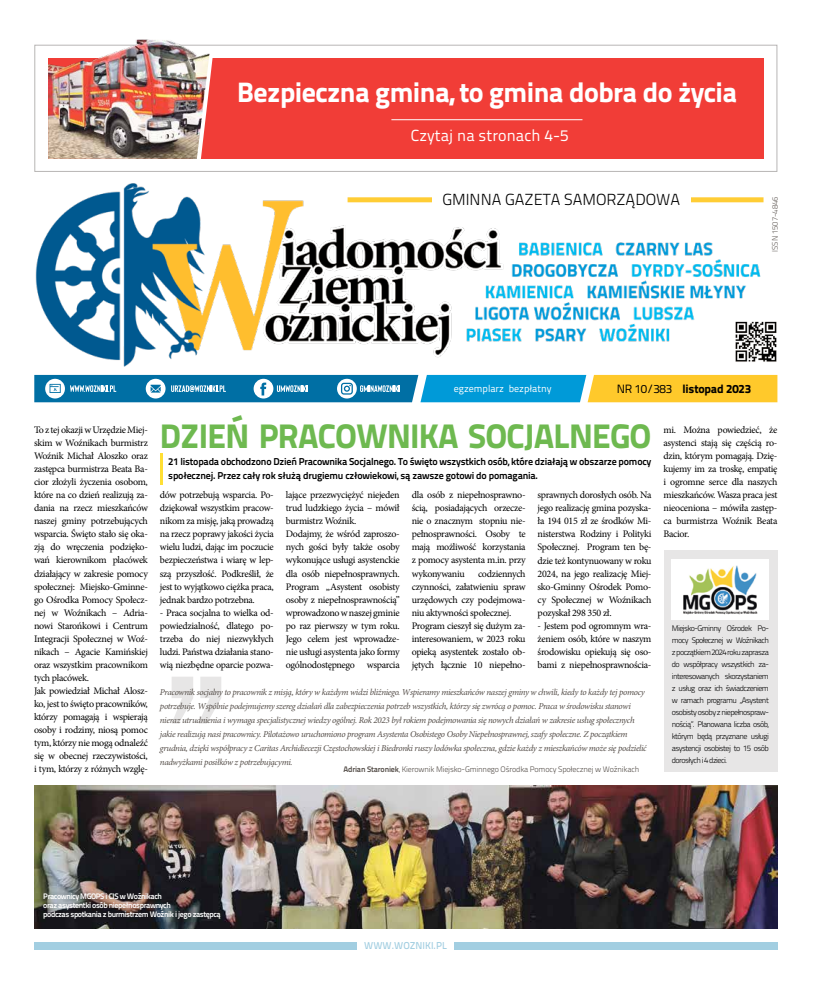
<style>
.page{position:relative;width:820px;height:993px;background:#fff}
.page>*{position:absolute;margin:0;border:0;box-sizing:border-box;transform-origin:0 0}
.t1{font:34px "Titillium Text 22 L 999 wt";letter-spacing:-.025em;color:#6eb950}
.t2{font:28px "Titillium Text 22 L 999 wt";letter-spacing:-.02em;color:#fff}
.t3{font:16px "Titillium Text 22 L 250 wt";color:#000}
.t4{font:16px "Titillium Text 22 L 400 wt";letter-spacing:.005em;color:#fff}
.t5{font:12px "Titillium Text 22 L 999 wt";letter-spacing:-.015em;color:#000}
.t6{font:10px/13px "Minion Pro";letter-spacing:-.03em;color:#000;text-align:justify}
.t7{font:10px/14px "Titillium Text 22 L 800 wt";letter-spacing:-.02em;color:#000}
.t8{font:10px "Titillium Text 22 L 400 wt";color:#fff}
.t9{font:10px "Titillium Text 22 L 600 wt";color:#a2cee1}
.t10{font:italic 9px/14px "Minion Pro";letter-spacing:-.035em;color:#544d48}
.t11{font:8px/12px "Titillium Text 22 L 250 wt";letter-spacing:-.07em;color:#000;text-align:justify}
.t12{font:8px/9px "Titillium Text 22 L 800 wt";letter-spacing:-.05em;color:#fff}
.t13{font:8px "Titillium Text 22 L 250 wt";letter-spacing:-.02em;color:#544d48}
.t14{font:8px "Titillium Text 22 L 250 wt";color:#66605c}
.s1{font-family:"Titillium Text 22 L 400 wt"}
.s2{font-family:"Titillium Text 22 L 800 wt"}
</style>
<div class="page">
<img style="left:35px;top:183px;width:729px;height:183px">
<div style="left:347px;top:197px;width:416px;height:5px;background:#ffcd35"></div>
<div style="left:431px;top:193px;width:259px;height:20px;background:#fff"></div>
<div style="left:34px;top:942px;width:743px;height:7px;background:#a2cee1"></div>
<div style="left:357px;top:941px;width:97px;height:13px;background:#fff"></div>
<img style="left:734px;top:320px;width:43px;height:42px">
<div style="left:34px;top:45px;width:743px;height:127px;border:1px solid #b8b6b5"></div>
<div style="left:48px;top:58px;width:715px;height:101px;background:#f13d37"></div>
<svg style="left:34px;top:375px;width:743px;height:27px;background:#5b9e9a"></svg>
<svg style="left:172px;top:677px;width:49px;height:46px"></svg>
<img style="left:34px;top:785px;width:743px;height:143px">
<hr style="left:160px;top:453px;width:2px;height:32px;background:#ffdf34">
<div style="left:663px;top:550px;width:114px;height:222px;background:#e7e6e6"></div>
<img style="left:671px;top:559px;width:97px;height:60px">
<svg style="left:211px;top:58px;width:1px;height:13px"></svg>
<img style="left:48px;top:40px;width:163px;height:119px">
<hr style="left:391px;top:119px;width:191px;height:1px;background:#fff">
<h2 class="t2" style="left:237px;top:70px;width:501px">Bezpieczna gmina, to gmina dobra do życia</h2>
<h3 class="t4" style="left:410px;top:124px;width:159px">Czytaj na stronach 4-5</h3>
<h3 class="t3" style="left:442px;top:188px;width:239px">GMINNA GAZETA SAMORZĄDOWA</h3>
<p class="t14" style="left:768px;top:252px;width:57px;rotate:-90deg">ISSN 1507-4846</p>
<p class="t6" style="left:34px;top:423px;width:115px;text-align:left">To z tej okazji w Urzędzie Miej&shy;skim w Woźnikach burmistrz<br>Woźnik Michał Aloszko oraz zastępca burmistrza Beata Ba&shy;cior złożyli życzenia osobom, które na co dzień realizują za&shy;dania na rzecz mieszkańców naszej gminy potrzebujących wsparcia. Święto stało się oka&shy;zją do wręczenia podzięko&shy;wań kierownikom placówek działający w zakresie pomocy społecznej: Miejsko-Gminne&shy;go Ośrodka Pomocy Społecz&shy;nej w Woźnikach – Adria&shy;nowi Starońkowi i Centrum<br>Integracji Społecznej w Woź&shy;nikach – Agacie Kamińskiej oraz wszystkim pracownikom tych placówek.<br>Jak powiedział Michał Alosz&shy;ko, jest to święto pracowników, którzy pomagają i wspierają osoby i rodziny, niosą pomoc tym, którzy nie mogą odnaleźć się w obecnej rzeczywistości, i tym, którzy z różnych wzglę-</p>
<p class="t8" style="left:453px;top:381px;width:99px">egzemplarz bezpłatny</p>
<p class="t5" style="left:616px;top:379px;width:136px"><span class="s1">NR 10/383</span> listopad 2023</p>
<h1 class="t1" style="left:160px;top:409px;width:493px">DZIEŃ PRACOWNIKA SOCJALNEGO</h1>
<p class="t7" style="left:168px;top:453px;width:484px">21 listopada obchodzono Dzień Pracownika Socjalnego. To święto wszystkich osób, które działają w obszarze pomocy społecznej. Przez cały rok służą drugiemu człowiekowi, są zawsze gotowi do pomagania.</p>
<p class="t6" style="left:160px;top:488px;width:115px">dów potrzebują wsparcia. Po&shy;dziękował wszystkim pracow&shy;nikom za misję, jaką prowadzą na rzecz poprawy jakości życia wielu ludzi, dając im poczucie bezpieczeństwa i wiarę w lep&shy;szą przyszłość. Podkreślił, że jest to wyjątkowo ciężka praca, jednak bardzo potrzebna.</p>
<p class="t6" style="left:160px;top:605px;width:115px">- Praca socjalna to wielka od&shy;powiedzialność, dlatego po&shy;trzeba do niej niezwykłych ludzi. Państwa działania stano&shy;wią niezbędne oparcie pozwa-</p>
<p class="t6" style="left:286px;top:488px;width:115px;text-align:left">lające przezwyciężyć niejeden trud ludzkiego życia – mówił burmistrz Woźnik.<br>Dodajmy, że wśród zaproszo&shy;nych gości były także osoby wykonujące usługi asystenckie dla osób niepełnosprawnych.<br>Program „Asystent osobisty osoby z niepełnosprawnością” wprowadzono w naszej gminie po raz pierwszy w tym roku.<br>Jego celem jest wprowadze&shy;nie usługi asystenta jako formy ogólnodostępnego wsparcia</p>
<p class="t6" style="left:411px;top:488px;width:115px">dla osób z niepełnosprawno&shy;ścią, posiadających orzecze&shy;nie o znacznym stopniu nie&shy;pełnosprawności. Osoby te mają możliwość korzystania z pomocy asystenta m.in. przy wykonywaniu</p>
<p class="t6" style="left:411px;top:566px;width:115px;text-align:left;text-indent:66px">codziennych czynności, załatwieniu spraw urzędowych czy podejmowa&shy;niu aktywności społecznej.<br>Program cieszył się dużym za&shy;interesowaniem, w 2023 roku opieką asystentek zostało ob&shy;jętych łącznie 10 niepełno-</p>
<p class="t6" style="left:537px;top:488px;width:115px">sprawnych dorosłych osób. Na jego realizację gmina pozyska&shy;ła 194 015 zł ze środków Mi&shy;nisterstwa Rodziny i Polityki Społecznej. Program ten bę&shy;dzie też kontynuowany w roku 2024, na jego realizację Miej&shy;sko-Gminny Ośrodek Pomo&shy;cy Społecznej w Woźnikach pozyskał 298 350 zł.</p>
<p class="t6" style="left:537px;top:619px;width:115px">- Jestem pod ogromnym wra&shy;żeniem osób, które w naszym środowisku opiekują się oso&shy;bami z niepełnosprawnościa-</p>
<p class="t10" style="left:160px;top:685px;width:488px">Pracownik socjalny to pracownik z misją, który w każdym widzi bliźniego. Wspieramy mieszkańców naszej gminy w chwili, kiedy to każdy tej pomocy potrzebuje. Wspólnie podejmujemy szereg działań dla zabezpieczenia potrzeb wszystkich, którzy się zwrócą o pomoc. Praca w środowisku stanowi nieraz utrudnienia i wymaga specjalistycznej wiedzy ogólnej. Rok 2023 był rokiem podejmowania się nowych działań w zakresie usług społecznych jakie realizują nasi pracownicy. Pilotażowo uruchomiono program Asystenta Osobistego Osoby Niepełnosprawnej, szafy społeczne. Z początkiem grudnia, dzięki współpracy z Caritas Archidiecezji Częstochowskiej i Biedronki ruszy lodówka społeczna, gdzie każdy z mieszkańców może się podzielić nadwyżkami posiłków z potrzebującymi.</p>
<p class="t13" style="left:343px;top:763px;width:297px"><span class="s2">Adrian Staroniek</span>, Kierownik Miejsko-Gminnego Ośrodka Pomocy Społecznej w Woźnikach</p>
<p class="t6" style="left:663px;top:423px;width:115px">mi. Można powiedzieć, że asystenci stają się częścią ro&shy;dzin, którym pomagają. Dzię&shy;kujemy im za troskę, empatię i ogromne serce dla naszych mieszkańców. Wasza praca jest nieoceniona – mówiła zastęp&shy;ca burmistrza Woźnik Beata Bacior.</p>
<p class="t11" style="left:671px;top:621px;width:98px">Miejsko-Gminny Ośrodek Po&shy;mocy Społecznej w Woźnikach zpoczątkiem 2024 roku zaprasza do współpracy wszystkich za&shy;interesowanych skorzystaniem z usług oraz ich świadczeniem w ramach programu „Asystent osobisty osoby z niepełnospraw&shy;nością”. Planowana liczba osób, którym będą przyznane usługi asystencji osobistej to 15 osób dorosłych i 4 dzieci.</p>
<p class="t12" style="left:43px;top:890px;width:179px">Pracownicy MGOPS i CIS w Woźnikach<br>oraz asystentki osób niepełnosprawnych<br>podczas spotkania z burmistrzem Woźnik i jego zastępcą</p>
<p class="t9" style="left:364px;top:938px;width:84px">WWW.WOZNIKI.PL</p>
</div>
